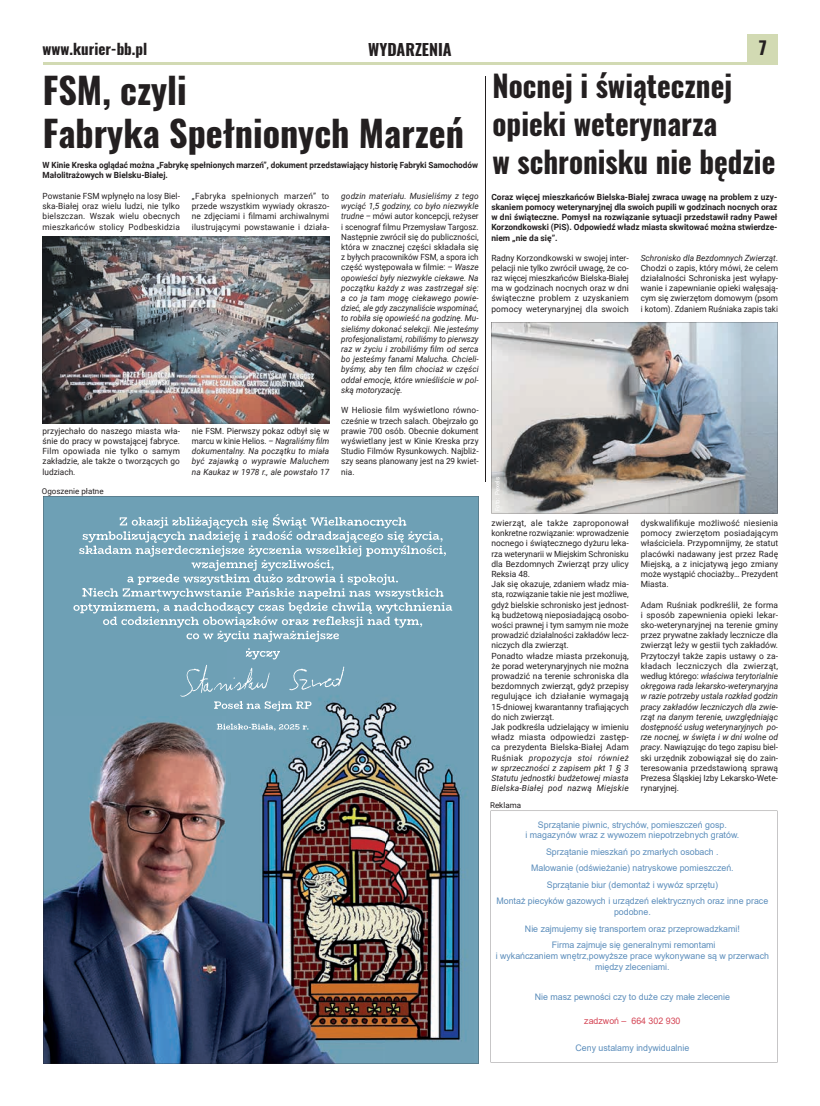
<style>
.page{position:relative;width:820px;height:1106px;background:#fff}
.page>*{position:absolute;margin:0;border:0;box-sizing:border-box;transform-origin:0 0}
.t1{font:700 36px/43.2px "Oswald";color:#231f20}
.t2{font:700 30px/38px "Oswald";color:#231f20}
.t3{font:700 18px "Oswald";color:#231f20}
.t4{font:700 16px "Oswald";color:#231f20}
.t5{font:700 15px "Oswald";color:#231f20}
.t6{font:9px/16.5px "Arial";color:#5b8dbb;text-align:center}
.t7{font:9px "Arial";color:#d44454}
.t8{font:8.5px/10.2px "Roboto";color:#231f20;text-align:justify}
.t9{font:italic 8.5px/10.2px "Roboto";letter-spacing:.005em;color:#231f20;text-align:justify}
.t10{font:700 8.5px/10.2px "Roboto";color:#231f20;text-align:justify}
.t11{font:italic 8.5px/10.2px "Roboto";letter-spacing:.005em;color:#231f20;text-align:justify;scale:.94 1}
.t12{font:700 8.5px/10.2px "Roboto";color:#231f20;scale:.96 1}
.t13{font:8px "Roboto";color:#231f20}
.s1{font-style:normal}
.s2{font-style:italic}
</style>
<div class="page">
<hr style="left:43px;top:63px;width:734px;height:2px;background:#d2dab3">
<div style="left:746px;top:35px;width:31px;height:29px;background:#d2dab3"></div>
<img style="left:43px;top:496px;width:435px;height:567px">
<img style="left:42px;top:237px;width:287px;height:186px">
<img style="left:491px;top:322px;width:286px;height:191px">
<svg style="left:490px;top:810px;width:287px;height:252px"></svg>
<hr style="left:485px;top:77px;width:1px;height:405px;background:#231f20">
<h3 class="t5" style="left:43px;top:38px;width:106px">www.kurier-bb.pl</h3>
<h3 class="t4" style="left:368px;top:38px;width:85px">WYDARZENIA</h3>
<h3 class="t3" style="left:757px;top:35px;width:11px">7</h3>
<h1 class="t1" style="left:43px;top:70px;width:422px">FSM, czyli<br>Fabryka Spełnionych Marzeń</h1>
<p class="t12" style="left:43px;top:160px;width:455px">W Kinie Kreska oglądać można „Fabrykę spełnionych marzeń”, dokument przedstawiający historię Fabryki Samochodów<br>Małolitrażowych w Bielsku-Białej.</p>
<p class="t8" style="left:43px;top:190px;width:139px">Powstanie FSM wpłynęło na losy Biel&shy;ska-Białej oraz wielu ludzi, nie tylko bielszczan. Wszak wielu obecnych mieszkańców stolicy Podbeskidzia</p>
<p class="t8" style="left:43px;top:425px;width:139px">przyjechało do naszego miasta wła&shy;śnie do pracy w powstającej fabryce.<br>Film opowiada nie tylko o samym zakładzie, ale także o tworzących go ludziach.</p>
<p class="t13" style="left:42px;top:485px;width:63px">Ogoszenie płatne</p>
<p class="t8" style="left:192px;top:190px;width:139px">„Fabryka spełnionych marzeń” to przede wszystkim wywiady okraszo&shy;ne zdjęciami i filmami archiwalnymi ilustrującymi powstawanie i działa-</p>
<p class="t11" style="left:192px;top:425px;width:148px"><span class="s1">nie FSM. Pierwszy pokaz odbył się w marcu w kinie Helios.</span> – Nagraliśmy film dokumentalny. Na początku to miała być zajawką o wyprawie Maluchem na Kaukaz w 1978 r., ale powstało 17</p>
<p class="t9" style="left:341px;top:190px;width:139px">godzin materiału. Musieliśmy z tego wyciąć 1,5 godziny, co było niezwykle trudne – <span class="s1">mówi autor koncepcji, reżyser i scenograf filmu Przemysław Targosz.<br>Następnie zwrócił się do publiczności, która w znacznej części składała się z byłych pracowników FSM, a spora ich część występowała w filmie:</span> – Wasze opowieści były niezwykle ciekawe. Na początku każdy z was zastrzegał się: a co ja tam mogę ciekawego powie&shy;dzieć, ale gdy zaczynaliście wspominać, to robiła się opowieść na godzinę. Mu&shy;sieliśmy dokonać selekcji. Nie jesteśmy profesjonalistami, robiliśmy to pierwszy raz w życiu i zrobiliśmy film od serca bo jesteśmy fanami Malucha. Chcieli&shy;byśmy, aby ten film chociaż w części oddał emocje, które wnieśliście w pol&shy;ską motoryzację.</p>
<p class="t8" style="left:341px;top:405px;width:139px">W Heliosie film wyświetlono równo&shy;cześnie w trzech salach. Obejrzało go prawie 700 osób. Obecnie dokument wyświetlany jest w Kinie Kreska przy Studio Filmów Rysunkowych. Najbliż&shy;szy seans planowany jest na 29 kwiet&shy;nia.</p>
<h2 class="t2" style="left:492px;top:68px;width:284px">Nocnej i świątecznej opieki weterynarza<br>w schronisku nie będzie</h2>
<p class="t10" style="left:491px;top:191px;width:287px">Coraz więcej mieszkańców Bielska-Białej zwraca uwagę na problem z uzy&shy;skaniem pomocy weterynaryjnej dla swoich pupili w godzinach nocnych oraz w dni świąteczne. Pomysł na rozwiązanie sytuacji przedstawił radny Paweł Korzondkowski (PiS). Odpowiedź władz miasta skwitować można stwierdze&shy;niem „nie da się”.</p>
<p class="t8" style="left:491px;top:252px;width:139px">Radny Korzondkowski w swojej inter&shy;pelacji nie tylko zwrócił uwagę, że co&shy;raz więcej mieszkańców Bielska-Białej ma w godzinach nocnych oraz w dni świąteczne problem z uzyskaniem pomocy weterynaryjnej dla swoich</p>
<p class="t8" style="left:640px;top:252px;width:139px"><span class="s2">Schronisko dla Bezdomnych Zwierząt</span>.<br>Chodzi o zapis, który mówi, że celem działalności Schroniska jest wyłapy&shy;wanie i zapewnianie opieki wałęsają&shy;cym się zwierzętom domowym (psom i kotom). Zdaniem Ruśniaka zapis taki</p>
<p class="t8" style="left:640px;top:517px;width:139px">dyskwalifikuje możliwość niesienia pomocy zwierzętom posiadającym właściciela. Przypomnijmy, że statut placówki nadawany jest przez Radę Miejską, a z inicjatywą jego zmiany może wystąpić chociażby… Prezydent Miasta.</p>
<p class="t8" style="left:640px;top:599px;width:139px">Adam Ruśniak podkreślił, że forma i sposób zapewnienia opieki lekar&shy;sko-weterynaryjnej na terenie gminy przez prywatne zakłady lecznicze dla zwierząt leży w gestii tych zakładów.<br>Przytoczył także zapis ustawy o za&shy;kładach leczniczych dla zwierząt, według którego: <span class="s2">właściwa terytorialnie okręgowa rada lekarsko-weterynaryjna w razie potrzeby ustala rozkład godzin pracy zakładów leczniczych dla zwie&shy;rząt na danym terenie, uwzględniając dostępność usług weterynaryjnych po&shy;rze nocnej, w święta i w dni wolne od pracy</span>. Nawiązując do tego zapisu biel&shy;ski urzędnik zobowiązał się do zain&shy;teresowania przedstawioną sprawą Prezesa Śląskiej Izby Lekarsko-Wete&shy;rynaryjnej.</p>
<p class="t6" style="left:525px;top:819px;width:215px;line-height:10.8px">Sprzątanie piwnic, strychów, pomieszczeń gosp.<br>i magazynów wraz z wywozem niepotrzebnych gratów.</p>
<p class="t6" style="left:496px;top:843px;width:273px">Sprzątanie mieszkań po zmarłych osobach .<br>Malowanie (odświeżanie) natryskowe pomieszczeń.<br>Sprzątanie biur (demontaż i wywóz sprzętu)<br>Montaż piecyków gazowych i urządzeń elektrycznych oraz inne prace</p>
<p class="t6" style="left:524px;top:903px;width:216px">podobne.<br>Nie zajmujemy się transportem oraz przeprowadzkami!<br>Firma zajmuje się generalnymi remontami</p>
<p class="t6" style="left:495px;top:950px;width:275px;line-height:10.8px">i wykańczaniem wnętrz,powyższe prace wykonywane są w przerwach między zleceniami.</p>
<p class="t6" style="left:534px;top:988px;width:197px">Nie masz pewności czy to duże czy małe zlecenie</p>
<p class="t7" style="left:584px;top:1014px;width:98px">zadzwoń – 664 302 930</p>
<p class="t6" style="left:575px;top:1040px;width:115px">Ceny ustalamy indywidualnie</p>
<p class="t8" style="left:491px;top:517px;width:139px;text-align:left">zwierząt, ale także zaproponował konkretne rozwiązanie: wprowadzenie nocnego i świątecznego dyżuru leka&shy;rza weterynarii w Miejskim Schronisku dla Bezdomnych Zwierząt przy ulicy Reksia 48.<br>Jak się okazuje, zdaniem władz mia&shy;sta, rozwiązanie takie nie jest możliwe, gdyż bielskie schronisko jest jednost&shy;ką budżetową nieposiadającą osobo&shy;wości prawnej i tym samym nie może prowadzić działalności zakładów lecz&shy;niczych dla zwierząt.<br>Ponadto władze miasta przekonują, że porad weterynaryjnych nie można prowadzić na terenie schroniska dla bezdomnych zwierząt, gdyż przepisy regulujące ich działanie wymagają 15-dniowej kwarantanny trafiających do nich zwierząt.<br>Jak podkreśla udzielający w imieniu władz miasta odpowiedzi zastęp&shy;ca prezydenta Bielska-Białej Adam Ruśniak <span class="s2">propozycja stoi również w sprzeczności z zapisem pkt 1 § 3<br>Statutu jednostki budżetowej miasta Bielska-Białej pod nazwą Miejskie</span></p>
<p class="t13" style="left:490px;top:799px;width:32px">Reklama</p>
</div>
